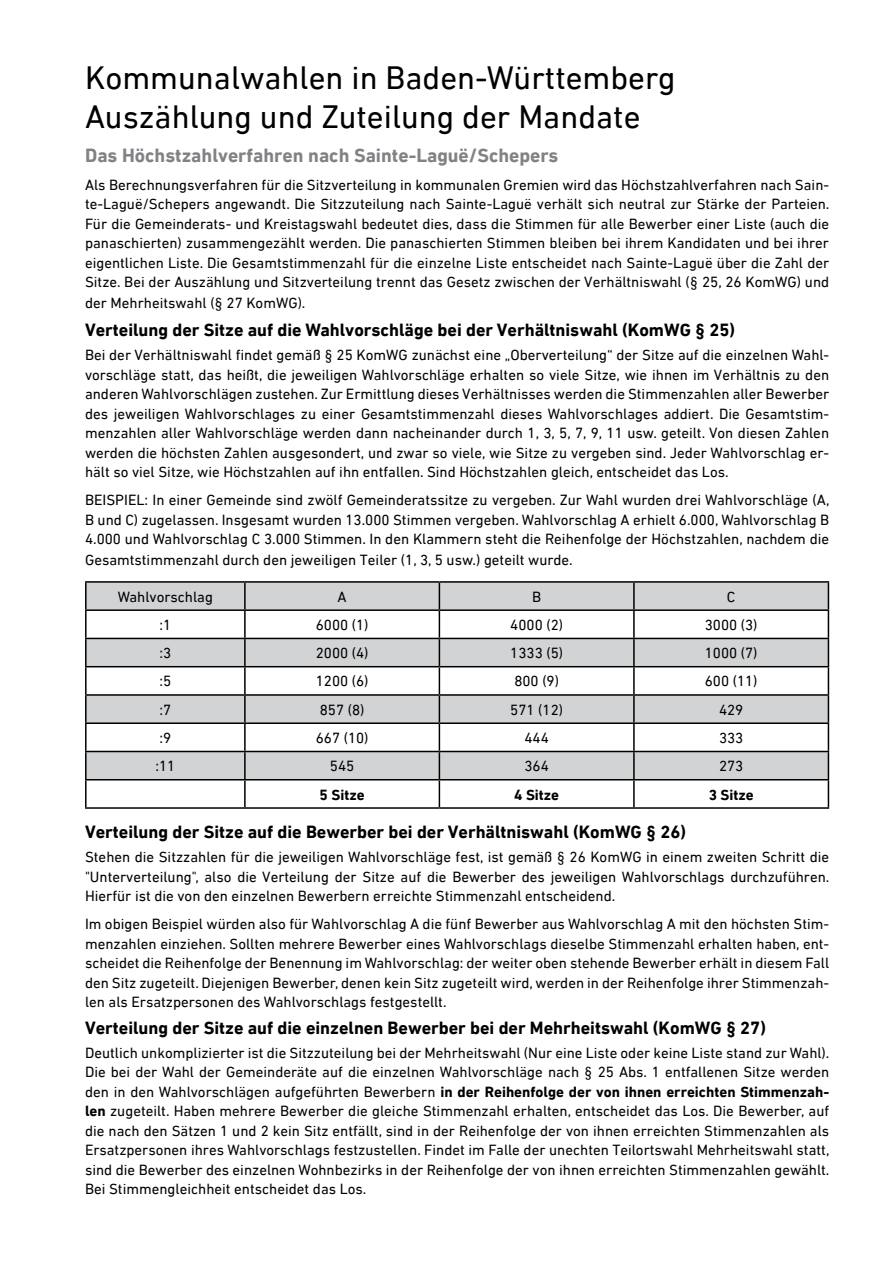
<style>
.page{position:relative;width:893px;height:1263px;background:#fff}
.page>*{position:absolute;margin:0;border:0;box-sizing:border-box;transform-origin:0 0}
.t1{font:33px/39.6px "DIN Next LT Pro";color:#000}
.t2{font:700 19.5px "DIN Next LT Pro";color:#808285}
.t3{font:700 18px "DIN Next LT Pro";color:#000}
.t4{font:15px/19.5px "DIN Next LT Pro";color:#000;text-align:justify}
.t5{font:700 15px "DIN Next LT Pro";color:#000}
.s1{font-weight:700}
</style>
<div class="page">
<svg style="left:87px;top:583px;width:741px;height:196px;fill:#d1d3d4"></svg>
<hr style="left:85px;top:581px;width:160px;height:2px;background:#000">
<hr style="left:85px;top:583px;width:2px;height:26px;background:#000">
<hr style="left:245px;top:581px;width:194px;height:2px;background:#000">
<hr style="left:244px;top:583px;width:2px;height:26px;background:#000">
<hr style="left:439px;top:581px;width:195px;height:2px;background:#000">
<hr style="left:634px;top:581px;width:195px;height:2px;background:#000">
<hr style="left:633px;top:583px;width:2px;height:26px;background:#000">
<hr style="left:85px;top:609px;width:160px;height:2px;background:#000">
<hr style="left:85px;top:611px;width:2px;height:27px;background:#000">
<hr style="left:245px;top:609px;width:194px;height:2px;background:#000">
<hr style="left:244px;top:611px;width:2px;height:27px;background:#000">
<hr style="left:439px;top:609px;width:195px;height:2px;background:#000">
<hr style="left:634px;top:609px;width:195px;height:2px;background:#000">
<hr style="left:633px;top:611px;width:2px;height:27px;background:#000">
<hr style="left:85px;top:638px;width:160px;height:1px;background:#000">
<hr style="left:85px;top:639px;width:2px;height:27px;background:#000">
<hr style="left:245px;top:638px;width:194px;height:1px;background:#000">
<hr style="left:244px;top:639px;width:2px;height:27px;background:#000">
<hr style="left:439px;top:638px;width:195px;height:1px;background:#000">
<hr style="left:634px;top:638px;width:195px;height:1px;background:#000">
<hr style="left:633px;top:639px;width:2px;height:27px;background:#000">
<hr style="left:85px;top:666px;width:160px;height:1px;background:#000">
<hr style="left:85px;top:667px;width:2px;height:27px;background:#000">
<hr style="left:245px;top:666px;width:194px;height:1px;background:#000">
<hr style="left:244px;top:667px;width:2px;height:27px;background:#000">
<hr style="left:439px;top:666px;width:195px;height:1px;background:#000">
<hr style="left:634px;top:666px;width:195px;height:1px;background:#000">
<hr style="left:633px;top:667px;width:2px;height:27px;background:#000">
<hr style="left:85px;top:694px;width:160px;height:2px;background:#000">
<hr style="left:85px;top:696px;width:2px;height:26px;background:#000">
<hr style="left:245px;top:694px;width:194px;height:2px;background:#000">
<hr style="left:244px;top:696px;width:2px;height:26px;background:#000">
<hr style="left:439px;top:694px;width:195px;height:2px;background:#000">
<hr style="left:634px;top:694px;width:195px;height:2px;background:#000">
<hr style="left:633px;top:696px;width:2px;height:26px;background:#000">
<hr style="left:85px;top:722px;width:160px;height:2px;background:#000">
<hr style="left:85px;top:724px;width:2px;height:27px;background:#000">
<hr style="left:245px;top:722px;width:194px;height:2px;background:#000">
<hr style="left:244px;top:724px;width:2px;height:27px;background:#000">
<hr style="left:439px;top:722px;width:195px;height:2px;background:#000">
<hr style="left:634px;top:722px;width:195px;height:2px;background:#000">
<hr style="left:633px;top:724px;width:2px;height:27px;background:#000">
<hr style="left:85px;top:751px;width:160px;height:1px;background:#000">
<hr style="left:85px;top:752px;width:2px;height:27px;background:#000">
<hr style="left:245px;top:751px;width:194px;height:1px;background:#000">
<hr style="left:244px;top:752px;width:2px;height:27px;background:#000">
<hr style="left:439px;top:751px;width:195px;height:1px;background:#000">
<hr style="left:634px;top:751px;width:195px;height:1px;background:#000">
<hr style="left:633px;top:752px;width:2px;height:27px;background:#000">
<hr style="left:85px;top:779px;width:160px;height:1px;background:#000">
<hr style="left:85px;top:780px;width:2px;height:27px;background:#000">
<hr style="left:245px;top:779px;width:194px;height:1px;background:#000">
<hr style="left:244px;top:780px;width:2px;height:27px;background:#000">
<hr style="left:439px;top:779px;width:195px;height:1px;background:#000">
<svg style="left:439px;top:583px;width:1px;height:224px"></svg>
<hr style="left:634px;top:779px;width:195px;height:1px;background:#000">
<hr style="left:633px;top:780px;width:2px;height:27px;background:#000">
<svg style="left:828px;top:583px;width:1px;height:224px"></svg>
<hr style="left:85px;top:807px;width:160px;height:2px;background:#000">
<hr style="left:245px;top:807px;width:194px;height:2px;background:#000">
<hr style="left:439px;top:807px;width:195px;height:2px;background:#000">
<hr style="left:634px;top:807px;width:195px;height:2px;background:#000">
<h1 class="t1" style="left:85px;top:57px;width:592px">Kommunalwahlen in Baden-Württemberg<br>Auszählung und Zuteilung der Mandate</h1>
<h2 class="t2" style="left:85px;top:144px;width:475px">Das Höchstzahlverfahren nach Sainte-Laguë/Schepers</h2>
<p class="t4" style="left:85px;top:175px;width:746px">Als Berechnungsverfahren für die Sitzverteilung in kommunalen Gremien wird das Höchstzahlverfahren nach Sain&shy;te-Laguë/Schepers angewandt. Die Sitzzuteilung nach Sainte-Laguë verhält sich neutral zur Stärke der Parteien.<br>Für die Gemeinderats- und Kreistagswahl bedeutet dies, dass die Stimmen für alle Bewerber einer Liste (auch die panaschierten) zusammengezählt werden. Die panaschierten Stimmen bleiben bei ihrem Kandidaten und bei ihrer eigentlichen Liste. Die Gesamtstimmenzahl für die einzelne Liste entscheidet nach Sainte-Laguë über die Zahl der Sitze. Bei der Auszählung und Sitzverteilung trennt das Gesetz zwischen der Verhältniswahl (§ 25, 26 KomWG) und</p>
<p class="t4" style="left:85px;top:293px;width:222px">der Mehrheitswahl (§ 27 KomWG).</p>
<p class="t3" style="left:85px;top:320px;width:652px">Verteilung der Sitze auf die Wahlvorschläge bei der Verhältniswahl (KomWG § 25)</p>
<p class="t4" style="left:85px;top:345px;width:746px">Bei der Verhältniswahl findet gemäß § 25 KomWG zunächst eine „Oberverteilung“ der Sitze auf die einzelnen Wahl&shy;vorschläge statt, das heißt, die jeweiligen Wahlvorschläge erhalten so viele Sitze, wie ihnen im Verhältnis zu den anderen Wahlvorschlägen zustehen. Zur Ermittlung dieses Verhältnisses werden die Stimmenzahlen aller Bewerber des jeweiligen Wahlvorschlages zu einer Gesamtstimmenzahl dieses Wahlvorschlages addiert. Die Gesamtstim&shy;menzahlen aller Wahlvorschläge werden dann nacheinander durch 1, 3, 5, 7, 9, 11 usw. geteilt. Von diesen Zahlen werden die höchsten Zahlen ausgesondert, und zwar so viele, wie Sitze zu vergeben sind. Jeder Wahlvorschlag er&shy;hält so viel Sitze, wie Höchstzahlen auf ihn entfallen. Sind Höchstzahlen gleich, entscheidet das Los.</p>
<p class="t4" style="left:85px;top:490px;width:746px">BEISPIEL: In einer Gemeinde sind zwölf Gemeinderatssitze zu vergeben. Zur Wahl wurden drei Wahlvorschläge (A, B und C) zugelassen. Insgesamt wurden 13.000 Stimmen vergeben. Wahlvorschlag A erhielt 6.000, Wahlvorschlag B 4.000 und Wahlvorschlag C 3.000 Stimmen. In den Klammern steht die Reihenfolge der Höchstzahlen, nachdem die</p>
<p class="t4" style="left:85px;top:550px;width:489px">Gesamtstimmenzahl durch den jeweiligen Teiler (1, 3, 5 usw.) geteilt wurde.</p>
<p class="t4" style="left:118px;top:587px;width:97px">Wahlvorschlag</p>
<p class="t4" style="left:338px;top:587px;width:11px">A</p>
<p class="t4" style="left:532px;top:587px;width:11px">B</p>
<p class="t4" style="left:727px;top:587px;width:10px">C</p>
<p class="t4" style="left:159px;top:615px;width:13px">:1</p>
<p class="t4" style="left:316px;top:615px;width:54px">6000 (1)</p>
<p class="t4" style="left:510px;top:615px;width:54px">4000 (2)</p>
<p class="t4" style="left:705px;top:615px;width:54px">3000 (3)</p>
<p class="t4" style="left:159px;top:643px;width:13px">:3</p>
<p class="t4" style="left:316px;top:643px;width:54px">2000 (4)</p>
<p class="t4" style="left:510px;top:643px;width:54px">1333 (5)</p>
<p class="t4" style="left:705px;top:643px;width:54px">1000 (7)</p>
<p class="t4" style="left:159px;top:671px;width:13px">:5</p>
<p class="t4" style="left:316px;top:671px;width:54px">1200 (6)</p>
<p class="t4" style="left:514px;top:671px;width:46px">800 (9)</p>
<p class="t4" style="left:705px;top:671px;width:54px">600 (11)</p>
<p class="t4" style="left:159px;top:700px;width:13px">:7</p>
<p class="t4" style="left:320px;top:700px;width:46px">857 (8)</p>
<p class="t4" style="left:510px;top:700px;width:54px">571 (12)</p>
<p class="t4" style="left:719px;top:700px;width:26px">429</p>
<p class="t4" style="left:159px;top:728px;width:13px">:9</p>
<p class="t4" style="left:316px;top:728px;width:54px">667 (10)</p>
<p class="t4" style="left:524px;top:728px;width:26px">444</p>
<p class="t4" style="left:719px;top:728px;width:26px">333</p>
<p class="t4" style="left:155px;top:756px;width:21px">:11</p>
<p class="t4" style="left:330px;top:756px;width:26px">545</p>
<p class="t4" style="left:524px;top:756px;width:26px">364</p>
<p class="t4" style="left:719px;top:756px;width:26px">273</p>
<p class="t5" style="left:320px;top:786px;width:47px">5 Sitze</p>
<p class="t5" style="left:514px;top:786px;width:47px">4 Sitze</p>
<p class="t5" style="left:709px;top:786px;width:47px">3 Sitze</p>
<p class="t3" style="left:85px;top:822px;width:602px">Verteilung der Sitze auf die Bewerber bei der Verhältniswahl (KomWG § 26)</p>
<p class="t4" style="left:85px;top:847px;width:746px">Stehen die Sitzzahlen für die jeweiligen Wahlvorschläge fest, ist gemäß § 26 KomWG in einem zweiten Schritt die "Unterverteilung", also die Verteilung der Sitze auf die Bewerber des jeweiligen Wahlvorschlags durchzuführen.<br>Hierfür ist die von den einzelnen Bewerbern erreichte Stimmenzahl entscheidend.</p>
<p class="t4" style="left:85px;top:914px;width:746px">Im obigen Beispiel würden also für Wahlvorschlag A die fünf Bewerber aus Wahlvorschlag A mit den höchsten Stim&shy;menzahlen einziehen. Sollten mehrere Bewerber eines Wahlvorschlags dieselbe Stimmenzahl erhalten haben, ent&shy;scheidet die Reihenfolge der Benennung im Wahlvorschlag: der weiter oben stehende Bewerber erhält in diesem Fall den Sitz zugeteilt. Diejenigen Bewerber, denen kein Sitz zugeteilt wird, werden in der Reihenfolge ihrer Stimmenzah&shy;len als Ersatzpersonen des Wahlvorschlags festgestellt.</p>
<p class="t3" style="left:85px;top:1017px;width:682px">Verteilung der Sitze auf die einzelnen Bewerber bei der Mehrheitswahl (KomWG § 27)</p>
<p class="t4" style="left:85px;top:1043px;width:746px">Deutlich unkomplizierter ist die Sitzzuteilung bei der Mehrheitswahl (Nur eine Liste oder keine Liste stand zur Wahl).<br>Die bei der Wahl der Gemeinderäte auf die einzelnen Wahlvorschläge nach § 25 Abs. 1 entfallenen Sitze werden den in den Wahlvorschlägen aufgeführten Bewerbern <span class="s1">in der Reihenfolge der von ihnen erreichten Stimmenzah&shy;len</span> zugeteilt. Haben mehrere Bewerber die gleiche Stimmenzahl erhalten, entscheidet das Los. Die Bewerber, auf die nach den Sätzen 1 und 2 kein Sitz entfällt, sind in der Reihenfolge der von ihnen erreichten Stimmenzahlen als Ersatzpersonen ihres Wahlvorschlags festzustellen. Findet im Falle der unechten Teilortswahl Mehrheitswahl statt, sind die Bewerber des einzelnen Wohnbezirks in der Reihenfolge der von ihnen erreichten Stimmenzahlen gewählt.<br>Bei Stimmengleichheit entscheidet das Los.</p>
</div>
